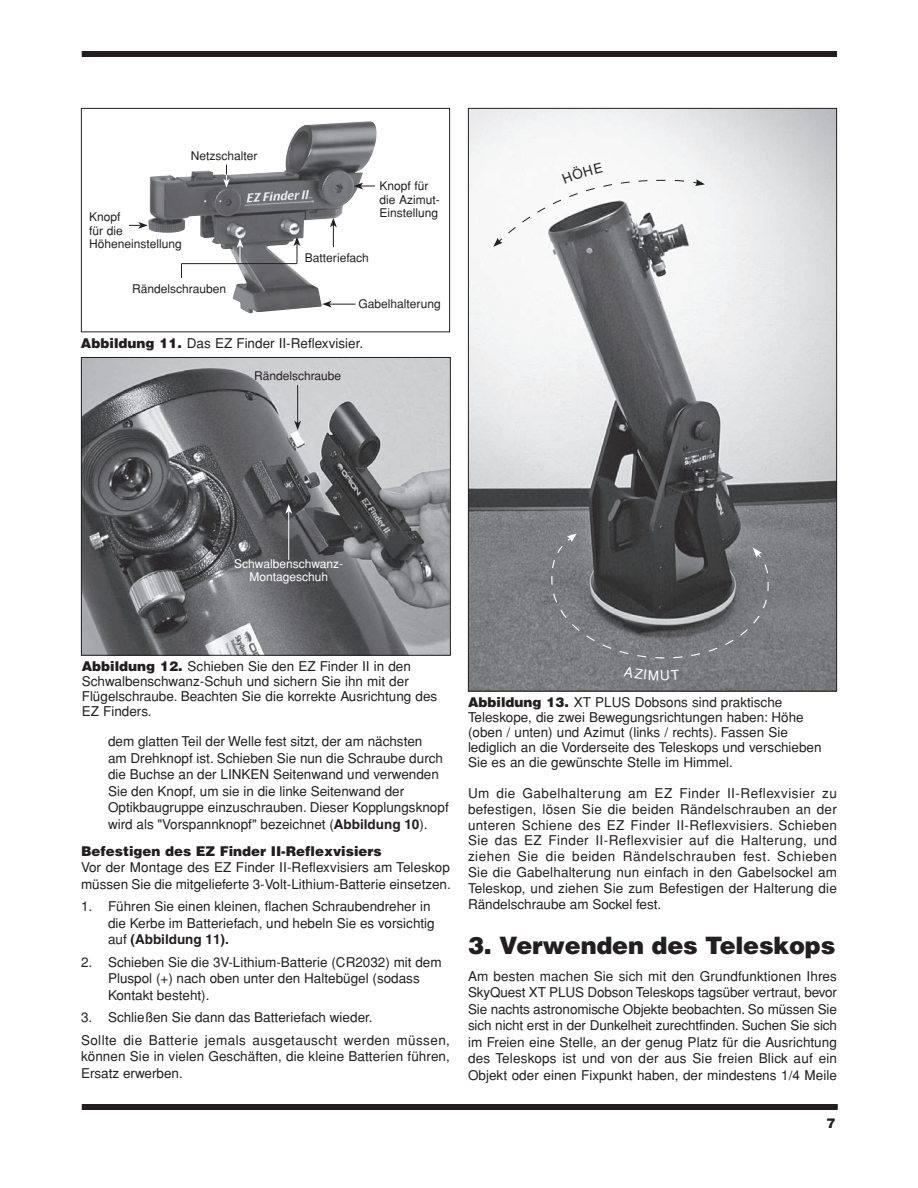
<style>
.page{position:relative;width:918px;height:1188px;background:#fff}
.page>*{position:absolute;margin:0;border:0;box-sizing:border-box;transform-origin:0 0}
.t1{font:900 24px "Helvetica";letter-spacing:-.01em;color:#231f20}
.t2{font:13.5px/16.5px "Helvetica";color:#231f20}
.t3{font:13.5px/22.5px "Helvetica";letter-spacing:.03em;color:#231f20}
.t4{font:900 13.5px "Helvetica";color:#231f20}
.t5{font:13.5px "Helvetica";color:#fff}
.t6{font:12px/13.5px "Helvetica";color:#231f20}
.t7{font:12px/13.5px "Helvetica";color:#fff;text-align:center}
.s1{font-weight:900}
.s2{font-weight:700}
</style>
<div class="page">
<div style="left:82px;top:51px;width:755px;height:6px;background:#231f20"></div>
<div style="left:82px;top:1104px;width:756px;height:6px;background:#231f20"></div>
<img style="left:148px;top:121px;width:229px;height:192px">
<div style="left:81px;top:108px;width:369px;height:224px;border:1px solid #231f20"></div>
<svg style="left:129px;top:222px;width:19px;height:7px"></svg>
<svg style="left:223px;top:165px;width:7px;height:23px"></svg>
<svg style="left:354px;top:183px;width:21px;height:6px"></svg>
<svg style="left:330px;top:218px;width:7px;height:29px"></svg>
<svg style="left:322px;top:301px;width:34px;height:7px"></svg>
<svg style="left:294px;top:237px;width:6px;height:27px"></svg>
<svg style="left:237px;top:239px;width:6px;height:24px"></svg>
<svg style="left:181px;top:264px;width:1px;height:14px"></svg>
<hr style="left:182px;top:263px;width:115px;height:1px;background:#231f20">
<img style="left:83px;top:359px;width:366px;height:295px">
<div style="left:81px;top:357px;width:370px;height:299px;border:1px solid #231f20"></div>
<hr style="left:288px;top:511px;width:1px;height:49px;background:#fff">
<svg style="left:285px;top:504px;width:7px;height:10px"></svg>
<hr style="left:297px;top:385px;width:1px;height:38px;background:#231f20">
<svg style="left:294px;top:421px;width:7px;height:9px"></svg>
<img style="left:470px;top:110px;width:365px;height:580px">
<svg style="left:493px;top:162px;width:212px;height:85px"></svg>
<svg style="left:551px;top:533px;width:218px;height:147px"></svg>
<p class="t6" style="left:191px;top:149px;width:68px">Netzschalter</p>
<p class="t6" style="left:89px;top:210px;width:94px">Knopf<br>für die<br>Höheneinstellung</p>
<p class="t6" style="left:132px;top:281px;width:95px">Rändelschrauben</p>
<p class="t6" style="left:380px;top:179px;width:62px">Knopf für die Azimut-<br>Einstellung</p>
<p class="t6" style="left:305px;top:251px;width:65px">Batteriefach</p>
<p class="t6" style="left:358px;top:297px;width:84px">Gabelhalterung</p>
<p class="t2" style="left:81px;top:334px;width:284px"><span class="s1">Abbildung 11.</span> Das EZ Finder II-Reflexvisier.</p>
<p class="t6" style="left:254px;top:369px;width:89px">Rändelschraube</p>
<p class="t7" style="left:234px;top:557px;width:111px">Schwalbenschwanz-<br>Montageschuh</p>
<p class="t2" style="left:82px;top:659px;width:357px;line-height:15px"><span class="s1">Abbildung 12.</span> Schieben Sie den EZ Finder II in den Schwalbenschwanz-Schuh und sichern Sie ihn mit der Flügelschraube. Beachten Sie die korrekte Ausrichtung des EZ Finders.</p>
<p class="t2" style="left:108px;top:733px;width:342px">dem glatten Teil der Welle fest sitzt, der am nächsten<br>am Drehknopf ist. Schieben Sie nun die Schraube durch die Buchse an der LINKEN Seitenwand und verwenden Sie den Knopf, um sie in die linke Seitenwand der Optikbaugruppe einzuschrauben. Dieser Kopplungsknopf wird als "Vorspannknopf" bezeichnet (<span class="s2">Abbildung 10</span>).</p>
<p class="t4" style="left:81px;top:842px;width:302px">Befestigen des EZ Finder II-Reflexvisiers</p>
<p class="t2" style="left:81px;top:859px;width:371px">Vor der Montage des EZ Finder II-Reflexvisiers am Teleskop müssen Sie die mitgelieferte 3-Volt-Lithium-Batterie einsetzen.</p>
<p class="t2" style="left:108px;top:898px;width:328px;text-indent:-27px">1. Führen Sie einen kleinen, flachen Schraubendreher in die Kerbe im Batteriefach, und hebeln Sie es vorsichtig auf <span class="s2">(Abbildung 11).</span></p>
<p class="t2" style="left:108px;top:954px;width:335px;text-indent:-27px">2. Schieben Sie die 3V-Lithium-Batterie (CR2032) mit dem<br>Pluspol (+) nach oben unter den Haltebügel (sodass<br>Kontakt besteht).</p>
<p class="t3" style="left:81px;top:1006px;width:371px">3. Schließen Sie dann das Batteriefach wieder.<br>Sollte die Batterie jemals ausgetauscht werden müssen,</p>
<p class="t2" style="left:81px;top:1048px;width:370px">können Sie in vielen Geschäften, die kleine Batterien führen,<br>Ersatz erwerben.</p>
<p class="t5" style="left:660px;top:668px;width:12px">U</p>
<p class="t2" style="left:468px;top:695px;width:355px;line-height:15px"><span class="s1">Abbildung 13.</span> XT PLUS Dobsons sind praktische Teleskope, die zwei Bewegungsrichtungen haben: Höhe (oben / unten) und Azimut (links / rechts). Fassen Sie lediglich an die Vorderseite des Teleskops und verschieben Sie es an die gewünschte Stelle im Himmel.</p>
<p class="t2" style="left:468px;top:785px;width:371px;line-height:15.8px;text-align:justify">Um die Gabelhalterung am EZ Finder II-Reflexvisier zu befestigen, lösen Sie die beiden Rändelschrauben an der unteren Schiene des EZ Finder II-Reflexvisiers. Schieben Sie das EZ Finder II-Reflexvisier auf die Halterung, und ziehen Sie die beiden Rändelschrauben fest. Schieben Sie die Gabelhalterung nun einfach in den Gabelsockel am Teleskop, und ziehen Sie zum Befestigen der Halterung die Rändelschraube am Sockel fest.</p>
<h1 class="t1" style="left:468px;top:929px;width:369px">3. Verwenden des Teleskops</h1>
<p class="t2" style="left:468px;top:968px;width:371px;text-align:justify">Am besten machen Sie sich mit den Grundfunktionen Ihres SkyQuest XT PLUS Dobson Teleskops tagsüber vertraut, bevor Sie nachts astronomische Objekte beobachten. So müssen Sie sich nicht erst in der Dunkelheit zurechtfinden. Suchen Sie sich im Freien eine Stelle, an der genug Platz für die Ausrichtung des Teleskops ist und von der aus Sie freien Blick auf ein Objekt oder einen Fixpunkt haben, der mindestens 1/4 Meile</p>
<p class="t4" style="left:826px;top:1114px;width:11px">7</p>
</div>
